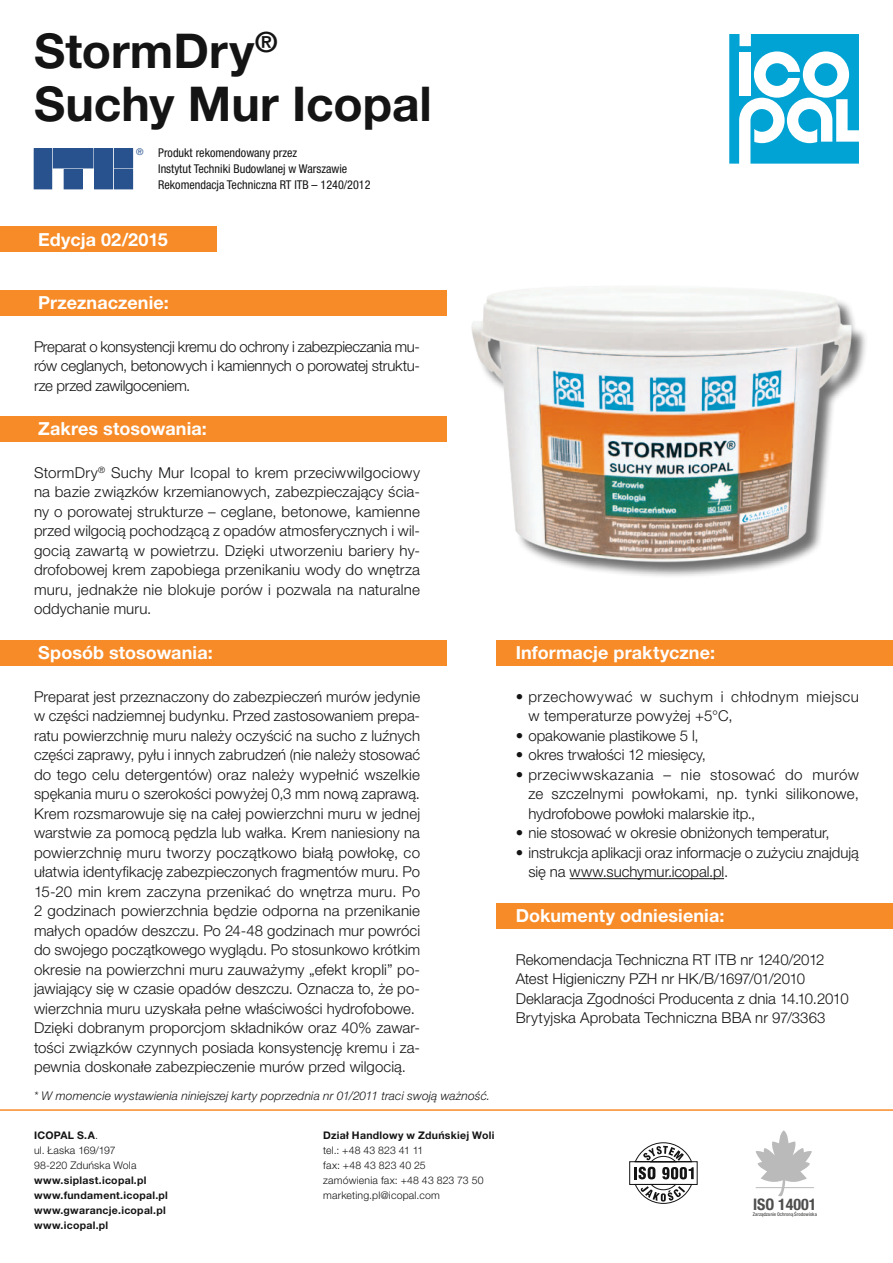
<style>
.page{position:relative;width:893px;height:1263px;background:#fff}
.page>*{position:absolute;margin:0;border:0;box-sizing:border-box;transform-origin:0 0}
.t1{font:700 48px/52.5px "Helvetica Neue LT Pro";color:#131413}
.t2{font:700 18px "Helvetica Neue LT Pro";letter-spacing:.005em;color:#fff}
.t3{font:700 condensed 15.9px "Helvetica Neue LT Pro";color:#4d4d4c}
.t4{font:300 15px/19.5px "Helvetica Neue LT Pro";letter-spacing:.005em;color:#131413;text-align:justify}
.t5{font:300 15px/19.5px "Helvetica Neue LT Pro";letter-spacing:.03em;color:#131413}
.t6{font:condensed 12.15px/15.8px "Helvetica Neue LT Pro";color:#131413}
.t7{font:italic 300 12px "Helvetica Neue LT Pro";letter-spacing:.015em;color:#131413}
.t8{font:300 10.5px/15px "Helvetica Neue LT Pro";letter-spacing:.02em;color:#131413}
.t9{font:700 10.5px/15px "Helvetica Neue LT Pro";letter-spacing:.025em;color:#131413}
.t10{font:9.3px "Helvetica Neue LT Pro";color:#27528e}
.t11{font:500 condensed 4.95px "Helvetica Neue LT Pro";letter-spacing:.01em;color:#4d4d4c}
.s1{font-weight:700}
</style>
<div class="page">
<hr style="left:0;top:1109px;width:893px;height:2px;background:#f78b28">
<svg style="left:729px;top:34px;width:130px;height:130px"></svg>
<div style="left:0;top:227px;width:217px;height:25px;background:#f78b28"></div>
<img style="left:439px;top:287px;width:427px;height:289px">
<div style="left:34px;top:149px;width:18px;height:40px;background:#27528e"></div>
<div style="left:53px;top:149px;width:40px;height:19px;background:#27528e"></div>
<div style="left:64px;top:170px;width:18px;height:19px;background:#27528e"></div>
<div style="left:95px;top:149px;width:18px;height:40px;background:#27528e"></div>
<div style="left:94px;top:149px;width:19px;height:40px;border:1px solid #27528e"></div>
<div style="left:115px;top:149px;width:18px;height:19px;background:#27528e"></div>
<div style="left:114px;top:149px;width:19px;height:19px;border:1px solid #27528e"></div>
<div style="left:115px;top:170px;width:18px;height:19px;background:#27528e"></div>
<div style="left:114px;top:170px;width:19px;height:19px;border:1px solid #27528e"></div>
<div style="left:0;top:290px;width:446px;height:25px;background:#f78b28"></div>
<div style="left:0;top:416px;width:446px;height:26px;background:#f78b28"></div>
<div style="left:0;top:640px;width:446px;height:25px;background:#f78b28"></div>
<div style="left:496px;top:640px;width:397px;height:25px;background:#f78b28"></div>
<hr style="left:570px;top:878px;width:154px;height:1px;background:#131413">
<div style="left:496px;top:903px;width:397px;height:25px;background:#f78b28"></div>
<svg style="left:629px;top:1142px;width:69px;height:62px"></svg>
<svg style="left:756px;top:1130px;width:56px;height:67px"></svg>
<hr style="left:756px;top:1187px;width:58px;height:1px;background:#bababb">
<h1 class="t1" style="left:34px;top:24px;width:399px">StormDry<sup>®<br></sup>Suchy Mur Icopal</h1>
<p class="t10" style="left:136px;top:147px;width:9px">®</p>
<p class="t6" style="left:158px;top:145px;width:214px">Produkt rekomendowany przez<br>Instytut Techniki Budowlanej w Warszawie<br>Rekomendacja Techniczna Rt Itb – 1240/2012</p>
<p class="t2" style="left:38px;top:228px;width:131px">Edycja 02/2015</p>
<p class="t2" style="left:38px;top:291px;width:132px">Przeznaczenie:</p>
<p class="t4" style="left:34px;top:336px;width:388px">Preparat o konsystencji kremu do ochrony i zabezpieczania mu&shy;rów ceglanych, betonowych i kamiennych o porowatej struktu&shy;rze przed zawilgoceniem.</p>
<p class="t2" style="left:38px;top:418px;width:170px">Zakres stosowania:</p>
<p class="t4" style="left:34px;top:462px;width:388px">StormDry<sup>®</sup> Suchy Mur Icopal to krem przeciwwilgociowy na bazie związków krzemianowych, zabezpieczający ścia&shy;ny o porowatej strukturze – ceglane, betonowe, kamienne przed wilgocią pochodzącą z opadów atmosferycznych i wil&shy;gocią zawartą w powietrzu. Dzięki utworzeniu bariery hy&shy;drofobowej krem zapobiega przenikaniu wody do wnętrza muru, jednakże nie blokuje porów i pozwala na naturalne oddychanie muru.</p>
<p class="t2" style="left:38px;top:641px;width:176px">Sposób stosowania:</p>
<p class="t4" style="left:34px;top:686px;width:388px;text-align:left">Preparat jest przeznaczony do zabezpieczeń murów jedynie w części nadziemnej budynku. Przed zastosowaniem prepa&shy;ratu powierzchnię muru należy oczyścić na sucho z luźnych części zaprawy, pyłu i innych zabrudzeń (nie należy stosować do tego celu detergentów) oraz należy wypełnić wszelkie spękania muru o szerokości powyżej 0,3 mm nową zaprawą.<br>Krem rozsmarowuje się na całej powierzchni muru w jednej warstwie za pomocą pędzla lub wałka. Krem naniesiony na powierzchnię muru tworzy początkowo białą powłokę, co ułatwia identyfikację zabezpieczonych fragmentów muru. Po 15-20 min krem zaczyna przenikać do wnętrza muru. Po 2 godzinach powierzchnia będzie odporna na przenikanie małych opadów deszczu. Po 24-48 godzinach mur powróci do swojego początkowego wyglądu. Po stosunkowo krótkim okresie na powierzchni muru zauważymy „efekt kropli” po&shy;jawiający się w czasie opadów deszczu. Oznacza to, że po&shy;wierzchnia muru uzyskała pełne właściwości hydrofobowe.<br>Dzięki dobranym proporcjom składników oraz 40% zawar&shy;tości związków czynnych posiada konsystencję kremu i za&shy;pewnia doskonałe zabezpieczenie murów przed wilgocią.</p>
<p class="t7" style="left:34px;top:1089px;width:457px">* W momencie wystawienia niniejszej karty poprzednia nr 01/2011 traci swoją ważność.</p>
<p class="t8" style="left:34px;top:1127px;width:104px"><span class="s1">ICOPAL S.A</span>.<br>ul. Łaska 169/197<br>98-220 Zduńska Wola</p>
<p class="t9" style="left:34px;top:1172px;width:135px">www.siplast.icopal.pl www.fundament.icopal.pl www.gwarancje.icopal.pl www.icopal.pl</p>
<p class="t9" style="left:323px;top:1127px;width:173px">Dział Handlowy w Zduńskiej Woli</p>
<p class="t8" style="left:323px;top:1142px;width:162px">tel.: +48 43 823 41 11<br>fax: +48 43 823 40 25<br>zamówienia fax: +48 43 823 73 50 marketing.pl@icopal.com</p>
<p class="t2" style="left:516px;top:641px;width:201px">Informacje praktyczne:</p>
<p class="t5" style="left:528px;top:686px;width:332px;text-indent:-13px">• przechowywać w suchym i chłodnym miejscu w temperaturze powyżej +5°C,</p>
<p class="t4" style="left:516px;top:725px;width:184px">• opakowanie plastikowe 5 l,</p>
<p class="t4" style="left:516px;top:745px;width:192px">• okres trwałości 12 miesięcy,</p>
<p class="t4" style="left:528px;top:764px;width:332px;text-indent:-13px">• przeciwwskazania – nie stosować do murów ze szczelnymi powłokami, np. tynki silikonowe, hydrofobowe powłoki malarskie itp.,</p>
<p class="t4" style="left:516px;top:823px;width:315px">• nie stosować w okresie obniżonych temperatur,</p>
<p class="t4" style="left:528px;top:842px;width:332px;text-indent:-13px">• instrukcja aplikacji oraz informacje o zużyciu znajdują się na www.suchymur.icopal.pl.</p>
<p class="t2" style="left:516px;top:905px;width:210px">Dokumenty odniesienia:</p>
<p class="t4" style="left:516px;top:949px;width:335px;text-align:left">Rekomendacja Techniczna RT ITB nr 1240/2012<br>Atest Higieniczny PZH nr HK/B/1697/01/2010<br>Deklaracja Zgodności Producenta z dnia 14.10.2010<br>Brytyjska Aprobata Techniczna BBA nr 97/3363</p>
<p class="t3" style="left:753px;top:1194px;width:65px">ISO 14001</p>
<p class="t11" style="left:753px;top:1211px;width:66px">Zarządzanie Ochroną Środowiska</p>
</div>
